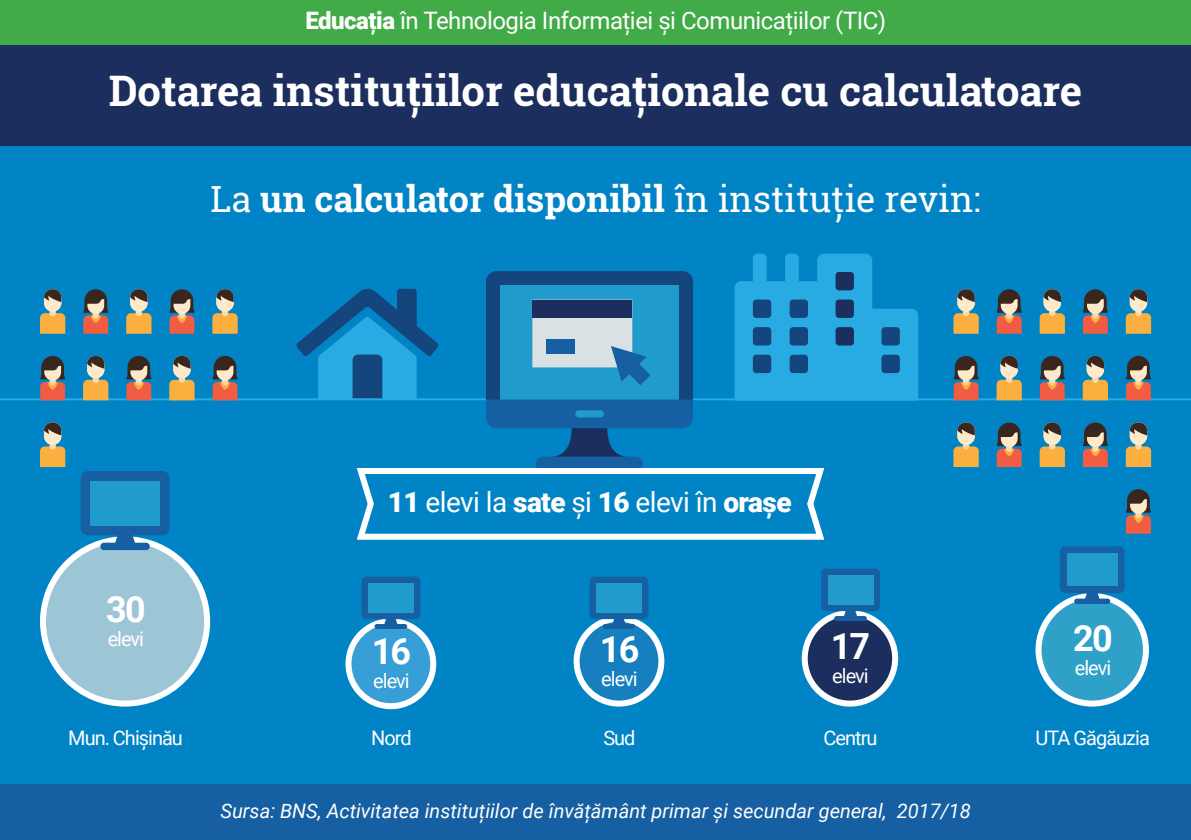
<style>
.page{position:relative;width:1191px;height:840px;background:#fff}
.page>*{position:absolute;margin:0;border:0;box-sizing:border-box;transform-origin:0 0}
.t1{font:700 42px "Roboto Slab";color:#fff}
.t2{font:700 36px "Roboto Slab";color:#fff}
.t3{font:700 36px "Roboto";letter-spacing:-.05em;color:#fff}
.t4{font:28px "Roboto";letter-spacing:-.02em;color:#fff}
.t5{font:24px "Roboto";letter-spacing:-.02em;color:#fff}
.t6{font:italic 20px "Roboto";color:#fff}
.t7{font:20px "Roboto";letter-spacing:-.05em;color:#fff}
.s1{font-weight:900}
.s2{font-weight:400}
</style>
<div class="page">
<div style="left:0;top:146px;width:1191px;height:693px;background:#0084c5"></div>
<div style="left:0;top:0;width:1191px;height:146px;background:#1b2e5e"></div>
<div style="left:0;top:783px;width:1191px;height:56px;background:#165fa3"></div>
<svg style="left:296px;top:288px;width:142px;height:110px"></svg>
<hr style="left:0;top:398px;width:1191px;height:2px;background:#27abe2">
<svg style="left:734px;top:253px;width:184px;height:145px"></svg>
<div style="left:753px;top:354px;width:18px;height:19px;background:#14457c;border-radius:3px"></div>
<div style="left:753px;top:327px;width:18px;height:18px;background:#14457c;border-radius:3px"></div>
<div style="left:753px;top:299px;width:18px;height:19px;background:#14457c;border-radius:3px"></div>
<div style="left:789px;top:354px;width:19px;height:19px;background:#14457c;border-radius:3px"></div>
<div style="left:789px;top:327px;width:19px;height:18px;background:#14457c;border-radius:3px"></div>
<div style="left:789px;top:299px;width:19px;height:19px;background:#14457c;border-radius:3px"></div>
<div style="left:835px;top:327px;width:19px;height:18px;background:#1b2e5e;border-radius:3px"></div>
<div style="left:835px;top:299px;width:19px;height:19px;background:#1b2e5e;border-radius:3px"></div>
<div style="left:835px;top:272px;width:19px;height:18px;background:#1b2e5e;border-radius:3px"></div>
<div style="left:881px;top:354px;width:19px;height:19px;background:#14457c;border-radius:3px"></div>
<div style="left:881px;top:327px;width:19px;height:18px;background:#14457c;border-radius:3px"></div>
<svg style="left:953px;top:289px;width:25px;height:44px"></svg>
<svg style="left:996px;top:289px;width:26px;height:44px"></svg>
<svg style="left:1039px;top:289px;width:26px;height:44px"></svg>
<svg style="left:1082px;top:289px;width:26px;height:44px"></svg>
<svg style="left:1125px;top:289px;width:26px;height:44px"></svg>
<svg style="left:953px;top:422px;width:25px;height:45px"></svg>
<svg style="left:996px;top:422px;width:26px;height:45px"></svg>
<svg style="left:1039px;top:422px;width:26px;height:45px"></svg>
<svg style="left:1082px;top:422px;width:26px;height:45px"></svg>
<svg style="left:1125px;top:422px;width:26px;height:45px"></svg>
<svg style="left:953px;top:356px;width:26px;height:44px"></svg>
<svg style="left:996px;top:356px;width:25px;height:44px"></svg>
<svg style="left:1039px;top:356px;width:26px;height:44px"></svg>
<svg style="left:1082px;top:356px;width:26px;height:44px"></svg>
<svg style="left:1125px;top:356px;width:26px;height:44px"></svg>
<svg style="left:1126px;top:489px;width:25px;height:44px"></svg>
<svg style="left:40px;top:289px;width:25px;height:44px"></svg>
<svg style="left:83px;top:289px;width:26px;height:44px"></svg>
<svg style="left:126px;top:289px;width:25px;height:44px"></svg>
<svg style="left:169px;top:289px;width:26px;height:44px"></svg>
<svg style="left:212px;top:289px;width:26px;height:44px"></svg>
<svg style="left:40px;top:356px;width:25px;height:44px"></svg>
<svg style="left:83px;top:356px;width:25px;height:44px"></svg>
<svg style="left:126px;top:356px;width:26px;height:44px"></svg>
<svg style="left:169px;top:356px;width:26px;height:44px"></svg>
<svg style="left:212px;top:356px;width:26px;height:44px"></svg>
<div style="left:536px;top:456px;width:107px;height:14px;background:#165fa3;border-radius:7px"></div>
<svg style="left:486px;top:271px;width:207px;height:185px;background:#2d83b5"></svg>
<div style="left:532px;top:299px;width:100px;height:18px;background:#1b2e5e"></div>
<div style="left:546px;top:338px;width:29px;height:15px;background:#165fa3"></div>
<svg style="left:356px;top:466px;width:469px;height:74px"></svg>
<svg style="left:40px;top:422px;width:170px;height:284px"></svg>
<div style="left:90px;top:480px;width:70px;height:45px;background:#219bcc"></div>
<svg style="left:345px;top:576px;width:91px;height:132px"></svg>
<div style="left:368px;top:583px;width:46px;height:29px;background:#219bcc"></div>
<svg style="left:573px;top:576px;width:91px;height:130px"></svg>
<div style="left:596px;top:583px;width:46px;height:29px;background:#219bcc"></div>
<svg style="left:801px;top:568px;width:97px;height:138px"></svg>
<div style="left:827px;top:575px;width:46px;height:29px;background:#219bcc"></div>
<svg style="left:1035px;top:546px;width:114px;height:160px"></svg>
<div style="left:1067px;top:553px;width:50px;height:32px;background:#219bcc"></div>
<div style="left:0;top:0;width:1191px;height:44px;background:#41ab48"></div>
<p class="t5" style="left:305px;top:4px;width:582px"><span class="s1">Educația</span> în Tehnologia Informației și Comunicațiilor (TIC)</p>
<h1 class="t1" style="left:109px;top:62px;width:975px">Dotarea instituțiilor educaționale cu calculatoare</h1>
<h2 class="t2" style="left:210px;top:174px;width:772px"><span class="s2">La</span> un calculator disponibil <span class="s2">în instituție revin:</span></h2>
<h2 class="t3" style="left:106px;top:583px;width:41px">30</h2>
<p class="t7" style="left:108px;top:624px;width:38px">elevi</p>
<p class="t7" style="left:68px;top:723px;width:116px">Mun. Chișinău</p>
<h3 class="t4" style="left:388px;top:482px;width:405px"><span class="s1">11</span> elevi la <span class="s1">sate</span> și <span class="s1">16</span> elevi în <span class="s1">orașe</span></h3>
<h2 class="t3" style="left:372px;top:626px;width:41px">16</h2>
<p class="t7" style="left:373px;top:667px;width:38px">elevi</p>
<p class="t7" style="left:371px;top:723px;width:42px">Nord</p>
<h2 class="t3" style="left:600px;top:623px;width:41px">16</h2>
<p class="t7" style="left:601px;top:664px;width:38px">elevi</p>
<p class="t7" style="left:603px;top:723px;width:34px">Sud</p>
<h2 class="t3" style="left:830px;top:620px;width:41px">17</h2>
<p class="t7" style="left:832px;top:661px;width:38px">elevi</p>
<p class="t7" style="left:823px;top:723px;width:55px">Centru</p>
<p class="t6" style="left:220px;top:796px;width:751px">Sursa: BNS, Activitatea instituțiilor de învățământ primar și secundar general, 2017/18</p>
<h2 class="t3" style="left:1073px;top:612px;width:41px">20</h2>
<p class="t7" style="left:1074px;top:653px;width:38px">elevi</p>
<p class="t7" style="left:1035px;top:723px;width:116px">UTA Găgăuzia</p>
</div>
